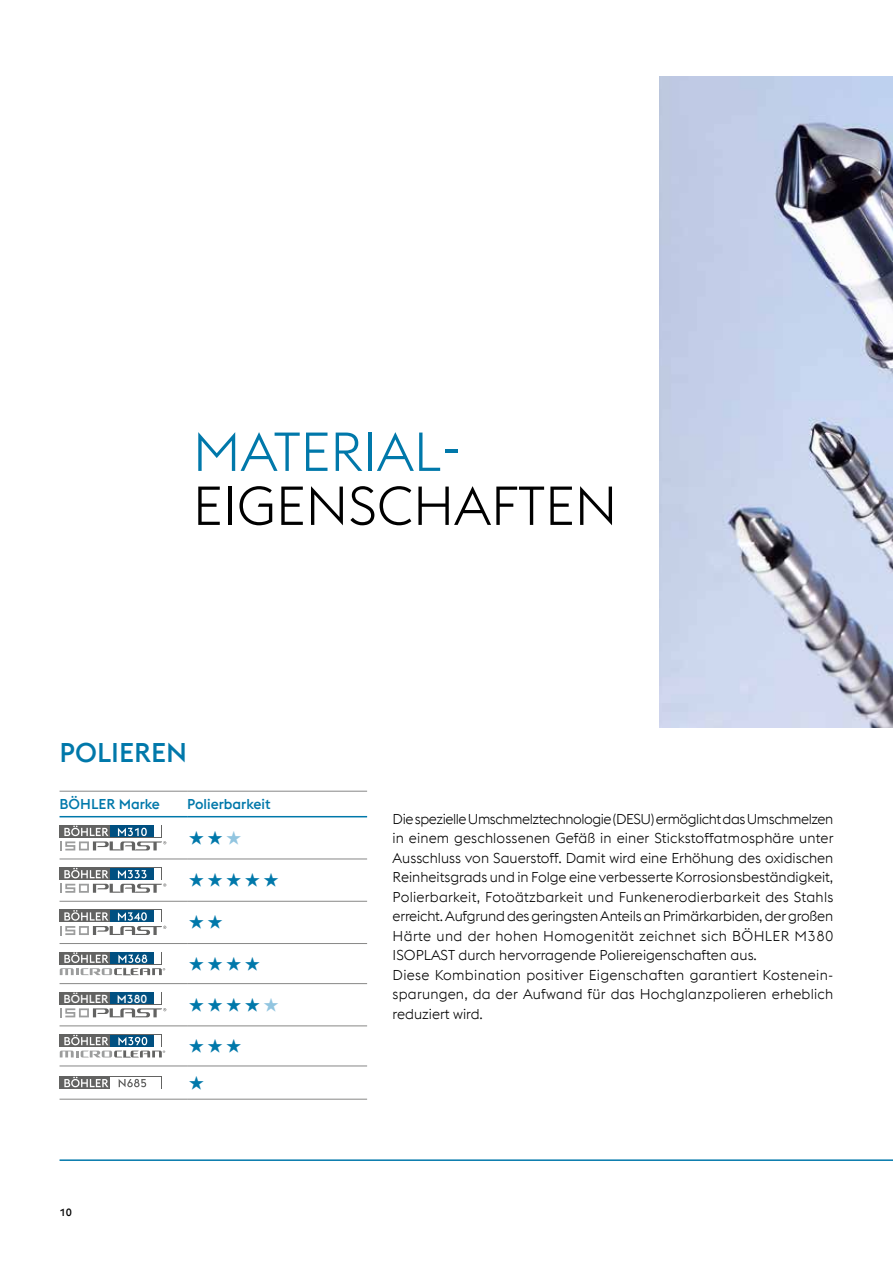
<style>
.page{position:relative;width:893px;height:1263px;background:#fff}
.page>*{position:absolute;margin:0;border:0;box-sizing:border-box;transform-origin:0 0}
.t1{font:300 54px "voestalpine";color:#000}
.t2{font:300 54px "voestalpine";color:#0078aa}
.t3{font:500 27px "voestalpine";color:#0078aa}
.t4{font:300 14.25px/19.5px "voestalpine";color:#000}
.t5{font:500 14.25px "voestalpine";color:#0078aa}
.t6{font:500 11.55px "voestalpine";color:#fff}
.t7{font:500 10.5px "voestalpine";color:#000}
</style>
<div class="page">
<hr style="left:60px;top:1159px;width:833px;height:2px;background:#0078aa">
<img style="left:659px;top:77px;width:234px;height:650px">
<hr style="left:60px;top:791px;width:127px;height:1px;background:#878786">
<hr style="left:187px;top:791px;width:180px;height:1px;background:#878786">
<hr style="left:60px;top:859px;width:127px;height:1px;background:#878786">
<hr style="left:187px;top:859px;width:180px;height:1px;background:#878786">
<hr style="left:60px;top:901px;width:127px;height:1px;background:#878786">
<hr style="left:187px;top:901px;width:180px;height:1px;background:#878786">
<hr style="left:60px;top:943px;width:127px;height:1px;background:#878786">
<hr style="left:187px;top:943px;width:180px;height:1px;background:#878786">
<hr style="left:60px;top:983px;width:127px;height:1px;background:#878786">
<hr style="left:187px;top:983px;width:180px;height:1px;background:#878786">
<hr style="left:60px;top:1026px;width:127px;height:1px;background:#878786">
<hr style="left:187px;top:1026px;width:180px;height:1px;background:#878786">
<hr style="left:60px;top:1066px;width:127px;height:1px;background:#878786">
<hr style="left:187px;top:1066px;width:180px;height:1px;background:#878786">
<hr style="left:60px;top:1099px;width:127px;height:1px;background:#878786">
<hr style="left:187px;top:1099px;width:180px;height:1px;background:#878786">
<hr style="left:60px;top:816px;width:127px;height:1px;background:#0078aa">
<hr style="left:187px;top:816px;width:180px;height:1px;background:#0078aa">
<svg style="left:60px;top:825px;width:106px;height:25px"></svg>
<div style="left:60px;top:867px;width:102px;height:13px;background:#636362"></div>
<svg style="left:60px;top:868px;width:106px;height:25px"></svg>
<svg style="left:60px;top:910px;width:106px;height:25px"></svg>
<svg style="left:60px;top:952px;width:105px;height:23px"></svg>
<div style="left:60px;top:992px;width:102px;height:12px;background:#636362"></div>
<div style="left:111px;top:993px;width:43px;height:11px;background:#005081"></div>
<div style="left:155px;top:993px;width:6px;height:11px;background:#fff"></div>
<svg style="left:60px;top:1008px;width:106px;height:9px"></svg>
<div style="left:60px;top:1034px;width:102px;height:13px;background:#636362"></div>
<svg style="left:60px;top:1035px;width:105px;height:22px"></svg>
<svg style="left:60px;top:1076px;width:102px;height:13px"></svg>
<div style="left:111px;top:1077px;width:43px;height:11px;background:#fff"></div>
<div style="left:155px;top:1077px;width:6px;height:11px;background:#fff"></div>
<svg style="left:119px;top:1079px;width:27px;height:8px"></svg>
<svg style="left:64px;top:1077px;width:44px;height:10px"></svg>
<h1 class="t2" style="left:193px;top:421px;width:270px">MATERIAL-</h1>
<h1 class="t1" style="left:193px;top:475px;width:426px">EIGENSCHAFTEN</h1>
<h2 class="t3" style="left:60px;top:736px;width:129px">POLIEREN</h2>
<p class="t5" style="left:60px;top:796px;width:102px">BÖHLER Marke</p>
<p class="t5" style="left:187px;top:796px;width:85px">Polierbarkeit</p>
<p class="t6" style="left:63px;top:992px;width:85px">BÖHLER M380</p>
<p class="t7" style="left:60px;top:1205px;width:14px">10</p>
<p class="t4" style="left:393px;top:809px;width:442px">Die spezielle Umschmelztechnologie (DESU) ermöglicht das Umschmelzen in einem geschlossenen Gefäß in einer Stickstoffatmosphäre unter Ausschluss von Sauerstoff. Damit wird eine Erhöhung des oxidischen Reinheitsgrads und in Folge eine verbesserte Korrosionsbeständigkeit, Polierbarkeit, Fotoätzbarkeit und Funkenerodierbarkeit des Stahls erreicht. Aufgrund des geringsten Anteils an Primärkarbiden, der großen Härte und der hohen Homogenität zeichnet sich BÖHLER M380<br>ISOPLAST durch hervorragende Poliereigenschaften aus.<br>Diese Kombination positiver Eigenschaften garantiert Kostenein&shy;sparungen, da der Aufwand für das Hochglanzpolieren erheblich reduziert wird.</p>
</div>
